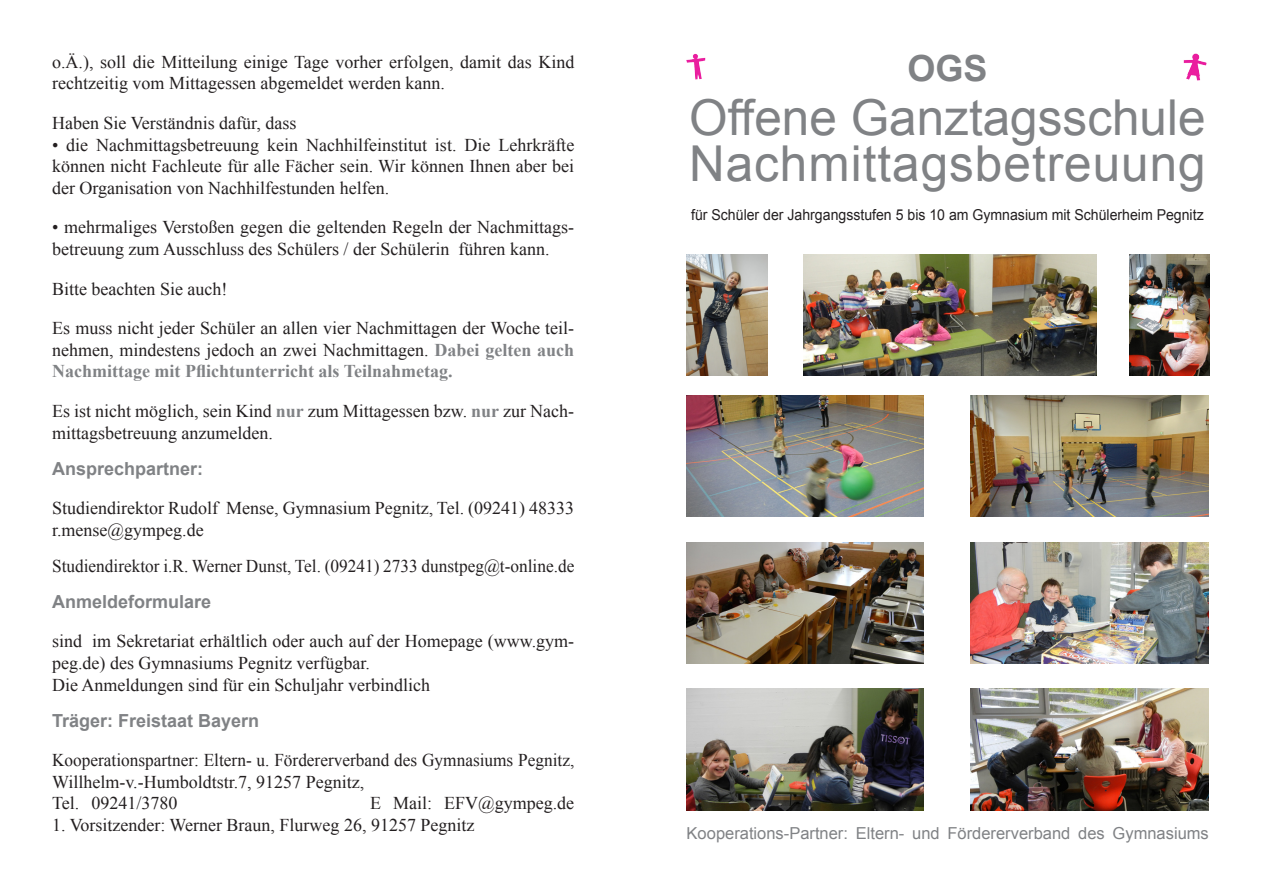
<style>
.page{position:relative;width:1263px;height:893px;background:#fff}
.page>*{position:absolute;margin:0;border:0;box-sizing:border-box;transform-origin:0 0}
.t1{font:49.5px "Arial";color:#808285}
.t2{font:49.5px "Arial";letter-spacing:.02em;color:#808285}
.t3{font:700 36px "Arial";color:#808285}
.t4{font:18px/21.6px "Times New Roman";color:#231f20}
.t5{font:18px/21.6px "Times New Roman";color:#231f20;scale:.96 1}
._00_Überschrift{font:700 18px "Arial";color:#808285}
.t6{font:16.5px "Arial";color:#808285}
.t7{font:15px "Arial";color:#231f20;scale:.94 1}
.s1{font-weight:700;color:#808285}
</style>
<div class="page">
<img style="left:687px;top:254px;width:80px;height:122px">
<img style="left:1129px;top:254px;width:81px;height:122px">
<img style="left:803px;top:254px;width:294px;height:122px">
<img style="left:687px;top:395px;width:237px;height:122px">
<img style="left:971px;top:395px;width:237px;height:122px">
<img style="left:687px;top:542px;width:237px;height:122px">
<img style="left:971px;top:542px;width:237px;height:122px">
<img style="left:687px;top:689px;width:237px;height:121px">
<img style="left:971px;top:689px;width:237px;height:121px">
<img style="left:686px;top:53px;width:20px;height:27px">
<img style="left:1183px;top:53px;width:24px;height:28px">
<p class="t4" style="left:52px;top:51px;width:524px">o.Ä.), soll die Mitteilung einige Tage vorher erfolgen, damit das Kind rechtzeitig vom Mittagessen abgemeldet werden kann.</p>
<p class="t4" style="left:52px;top:112px;width:246px">Haben Sie Verständnis dafür, dass</p>
<p class="t4" style="left:52px;top:133px;width:524px;text-align:justify">• die Nachmittagsbetreuung kein Nachhilfeinstitut ist. Die Lehrkräfte können nicht Fachleute für alle Fächer sein. Wir können Ihnen aber bei der Organisation von Nachhilfestunden helfen.</p>
<p class="t4" style="left:52px;top:216px;width:524px">• mehrmaliges Verstoßen gegen die geltenden Regeln der Nachmittags&shy;betreuung zum Ausschluss des Schülers / der Schülerin führen kann.</p>
<p class="t4" style="left:52px;top:277px;width:177px">Bitte beachten Sie auch!</p>
<p class="t4" style="left:52px;top:317px;width:524px;text-align:justify">Es muss nicht jeder Schüler an allen vier Nachmittagen der Woche teil&shy;nehmen, mindestens jedoch an zwei Nachmittagen. <span class="s1">Dabei gelten auch Nachmittage mit Pflichtunterricht als Teilnahmetag.</span></p>
<p class="t4" style="left:52px;top:400px;width:524px">Es ist nicht möglich, sein Kind <span class="s1">nur</span> zum Mittagessen bzw. <span class="s1">nur</span> zur Nach&shy;mittagsbetreuung anzumelden.</p>
<p class="_00_Überschrift" style="left:52px;top:456px;width:153px">Ansprechpartner:</p>
<p class="t4" style="left:52px;top:497px;width:524px">Studiendirektor Rudolf Mense, Gymnasium Pegnitz, Tel. (09241) 48333 r.mense@gympeg.de</p>
<p class="t5" style="left:52px;top:555px;width:545px">Studiendirektor i.R. Werner Dunst, Tel. (09241) 2733 dunstpeg@t-online.de</p>
<p class="_00_Überschrift" style="left:52px;top:589px;width:161px">Anmeldeformulare</p>
<p class="t4" style="left:52px;top:630px;width:524px">sind im Sekretariat erhältlich oder auch auf der Homepage (www.gym&shy;peg.de) des Gymnasiums Pegnitz verfügbar.</p>
<p class="t4" style="left:52px;top:673px;width:379px">Die Anmeldungen sind für ein Schuljahr verbindlich</p>
<p class="_00_Überschrift" style="left:52px;top:708px;width:209px">Träger: Freistaat Bayern</p>
<p class="t5" style="left:52px;top:749px;width:545px">Kooperationspartner: Eltern- u. Fördererverband des Gymnasiums Pegnitz,<br>Willhelm-v.-Humboldtstr.7, 91257 Pegnitz,</p>
<p class="t4" style="left:52px;top:792px;width:127px">Tel. 09241/3780</p>
<p class="t4" style="left:370px;top:792px;width:206px">E Mail: EFV@gympeg.de</p>
<p class="t4" style="left:52px;top:814px;width:424px">1. Vorsitzender: Werner Braun, Flurweg 26, 91257 Pegnitz</p>
<p class="t6" style="left:687px;top:822px;width:524px">Kooperations-Partner: Eltern- und Fördererverband des Gymnasiums</p>
<p class="t3" style="left:907px;top:45px;width:82px">OGS</p>
<p class="t1" style="left:689px;top:86px;width:518px">Offene Ganztagsschule</p>
<p class="t2" style="left:689px;top:131px;width:518px">Nachmittagsbetreuung</p>
<p class="t7" style="left:691px;top:205px;width:547px">für Schüler der Jahrgangsstufen 5 bis 10 am Gymnasium mit Schülerheim Pegnitz</p>
</div>
